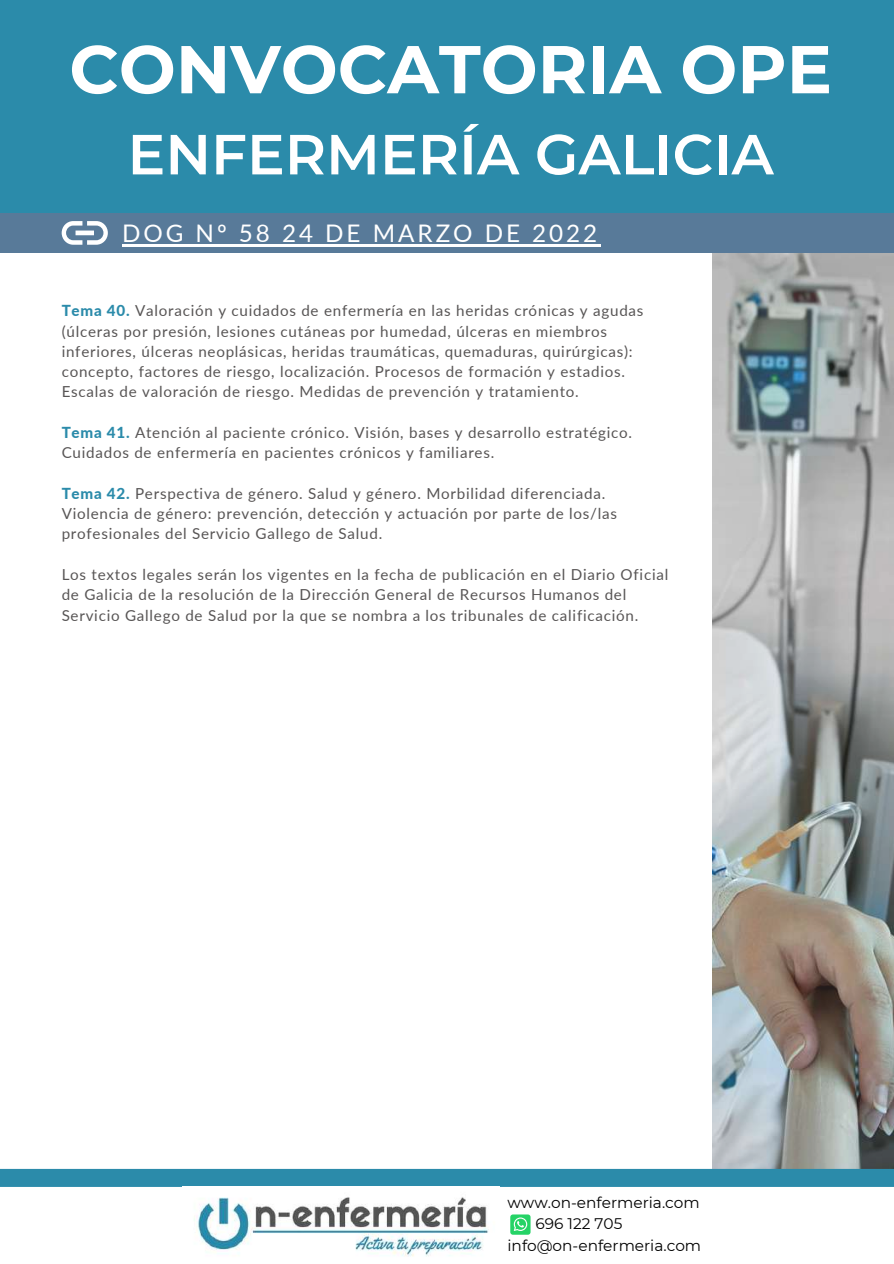
<style>
.page{position:relative;width:894px;height:1264px;background:#fff}
.page>*{position:absolute;margin:0;border:0;box-sizing:border-box;transform-origin:0 0}
.t1{font:700 67.5px "Montserrat";color:#fff}
.t2{font:600 56.4px "Montserrat";color:#fff}
.t3{font:24.15px "Lato";letter-spacing:.12em;color:#fff}
.t4{font:700 21.15px "PT Sans";letter-spacing:.1em;color:#fff}
.t5{font:15.3px "Montserrat";color:#000}
.t6{font:15.15px/20.2px "Lato";letter-spacing:.05em;color:#585555}
.s1{font-weight:800;color:#2b8baa}
</style>
<div class="page">
<img style="left:712px;top:252px;width:181px;height:916px">
<div style="left:0;top:0;width:893px;height:232px;background:#2b8baa"></div>
<div style="left:0;top:213px;width:893px;height:39px;background:#587a99"></div>
<div style="left:0;top:1168px;width:893px;height:18px;background:#2b8baa"></div>
<img style="left:194px;top:1197px;width:295px;height:60px">
<div style="left:510px;top:1214px;width:20px;height:20px;background:#25d366;border-radius:3px"></div>
<svg style="left:513px;top:1217px;width:14px;height:13px"></svg>
<hr style="left:122px;top:244px;width:478px;height:2px;background:#fff">
<svg style="left:62px;top:221px;width:46px;height:24px"></svg>
<h1 class="t1" style="left:69px;top:28px;width:764px">CONVOCATORIA OPE</h1>
<h2 class="t2" style="left:127px;top:120px;width:647px">ENFERMERÍA GALICIA</h2>
<h3 class="t4" style="left:74px;top:134px;width:280px">ALEVINES A LA PARRILLA</h3>
<h3 class="t3" style="left:122px;top:218px;width:476px">DOG Nº 58 24 DE MARZO DE 2022</h3>
<p class="t6" style="left:62px;top:300px;width:583px"><span class="s1">Tema 40.</span> Valoración y cuidados de enfermería en las heridas crónicas y agudas (úlceras por presión, lesiones cutáneas por humedad, úlceras en miembros inferiores, úlceras neoplásicas, heridas traumáticas, quemaduras, quirúrgicas): concepto, factores de riesgo, localización. Procesos de formación y estadios.<br>Escalas de valoración de riesgo. Medidas de prevención y tratamiento.</p>
<p class="t6" style="left:62px;top:422px;width:572px"><span class="s1">Tema 41.</span> Atención al paciente crónico. Visión, bases y desarrollo estratégico.<br>Cuidados de enfermería en pacientes crónicos y familiares.</p>
<p class="t6" style="left:62px;top:483px;width:556px"><span class="s1">Tema 42.</span> Perspectiva de género. Salud y género. Morbilidad diferenciada.<br>Violencia de género: prevención, detección y actuación por parte de los/las profesionales del Servicio Gallego de Salud.</p>
<p class="t6" style="left:62px;top:564px;width:608px">Los textos legales serán los vigentes en la fecha de publicación en el Diario Oficial de Galicia de la resolución de la Dirección General de Recursos Humanos del<br>Servicio Gallego de Salud por la que se nombra a los tribunales de calificación.</p>
<p class="t5" style="left:507px;top:1193px;width:194px">www.on-enfermeria.com</p>
<p class="t5" style="left:535px;top:1214px;width:88px">696 122 705</p>
<p class="t5" style="left:507px;top:1235px;width:195px">info@on-enfermeria.com</p>
</div>
